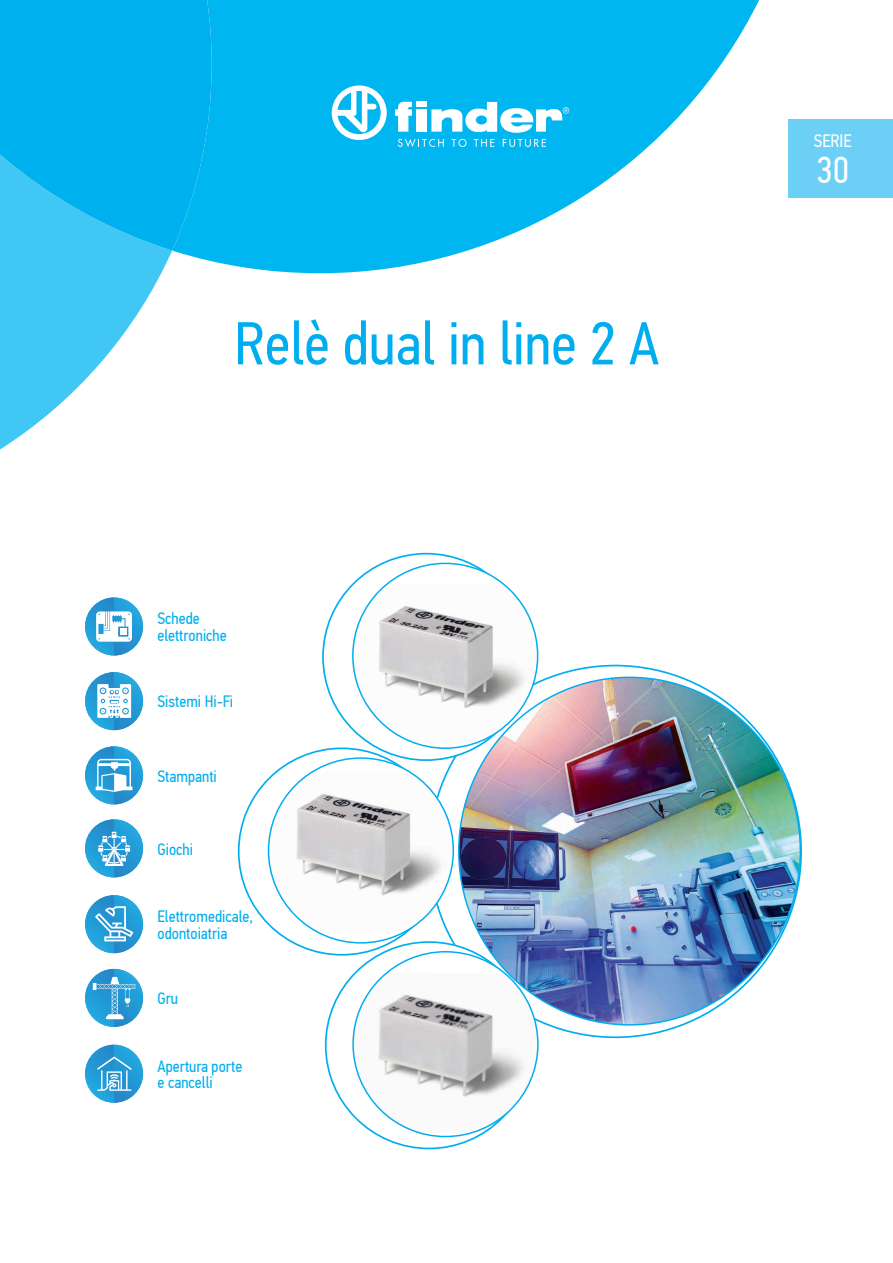
<style>
.page{position:relative;width:893px;height:1263px;background:#fff}
.page>*{position:absolute;margin:0;border:0;box-sizing:border-box;transform-origin:0 0}
.t1{font:60.6px "PF Din Text Cond Pro";color:#00aeef}
.t2{font:37.5px "PF Din Text Cond Pro";color:#fff}
.t3{font:18px "PF Din Text Cond Pro";color:#fff}
.t4{font:16.5px/16.5px "PF Din Text Cond Pro";color:#00aeef}
</style>
<div class="page">
<div style="left:789px;top:119px;width:104px;height:79px;background:#6bcff6"></div>
<svg style="left:173px;top:0;width:586px;height:273px;fill:#00b6f0"></svg>
<svg style="left:0;top:251px;width:172px;height:198px;fill:#40c7f4"></svg>
<svg style="left:0;top:0;width:212px;height:251px;background:#08b4ef"></svg>
<img style="left:85px;top:597px;width:58px;height:58px">
<svg style="left:96px;top:611px;width:36px;height:31px"></svg>
<img style="left:85px;top:746px;width:58px;height:58px">
<svg style="left:96px;top:759px;width:36px;height:33px"></svg>
<img style="left:85px;top:672px;width:58px;height:58px">
<svg style="left:97px;top:684px;width:34px;height:34px"></svg>
<img style="left:85px;top:819px;width:58px;height:58px">
<svg style="left:98px;top:832px;width:32px;height:34px"></svg>
<img style="left:85px;top:895px;width:58px;height:58px">
<svg style="left:95px;top:906px;width:38px;height:35px"></svg>
<img style="left:85px;top:1045px;width:58px;height:58px">
<svg style="left:97px;top:1056px;width:35px;height:35px"></svg>
<svg style="left:332px;top:85px;width:55px;height:55px"></svg>
<svg style="left:431px;top:102px;width:138px;height:31px"></svg>
<svg style="left:395px;top:102px;width:17px;height:30px"></svg>
<div style="left:416px;top:109px;width:10px;height:23px;background:#fff"></div>
<div style="left:416px;top:102px;width:10px;height:5px;background:#fff"></div>
<svg style="left:398px;top:139px;width:46px;height:8px"></svg>
<svg style="left:452px;top:139px;width:15px;height:8px"></svg>
<svg style="left:474px;top:139px;width:20px;height:8px"></svg>
<svg style="left:503px;top:139px;width:43px;height:8px"></svg>
<svg style="left:546px;top:665px;width:256px;height:373px"></svg>
<svg style="left:238px;top:553px;width:301px;height:596px"></svg>
<img style="left:458px;top:676px;width:343px;height:349px">
<img style="left:85px;top:969px;width:58px;height:58px">
<svg style="left:93px;top:977px;width:42px;height:42px;background:#49aadb"></svg>
<h1 class="t1" style="left:234px;top:308px;width:426px">Relè dual in line 2 A</h1>
<p class="t4" style="left:157px;top:610px;width:71px">Schede elettroniche</p>
<p class="t4" style="left:157px;top:693px;width:77px">Sistemi Hi-Fi</p>
<p class="t4" style="left:157px;top:768px;width:61px">Stampanti</p>
<p class="t4" style="left:157px;top:841px;width:37px">Giochi</p>
<p class="t4" style="left:157px;top:908px;width:97px">Elettromedicale, odontoiatria</p>
<p class="t4" style="left:157px;top:990px;width:22px">Gru</p>
<p class="t4" style="left:158px;top:1058px;width:86px">Apertura porte e cancelli</p>
<p class="t3" style="left:814px;top:130px;width:39px">SЕRIE</p>
<h2 class="t2" style="left:816px;top:148px;width:34px">30</h2>
</div>
